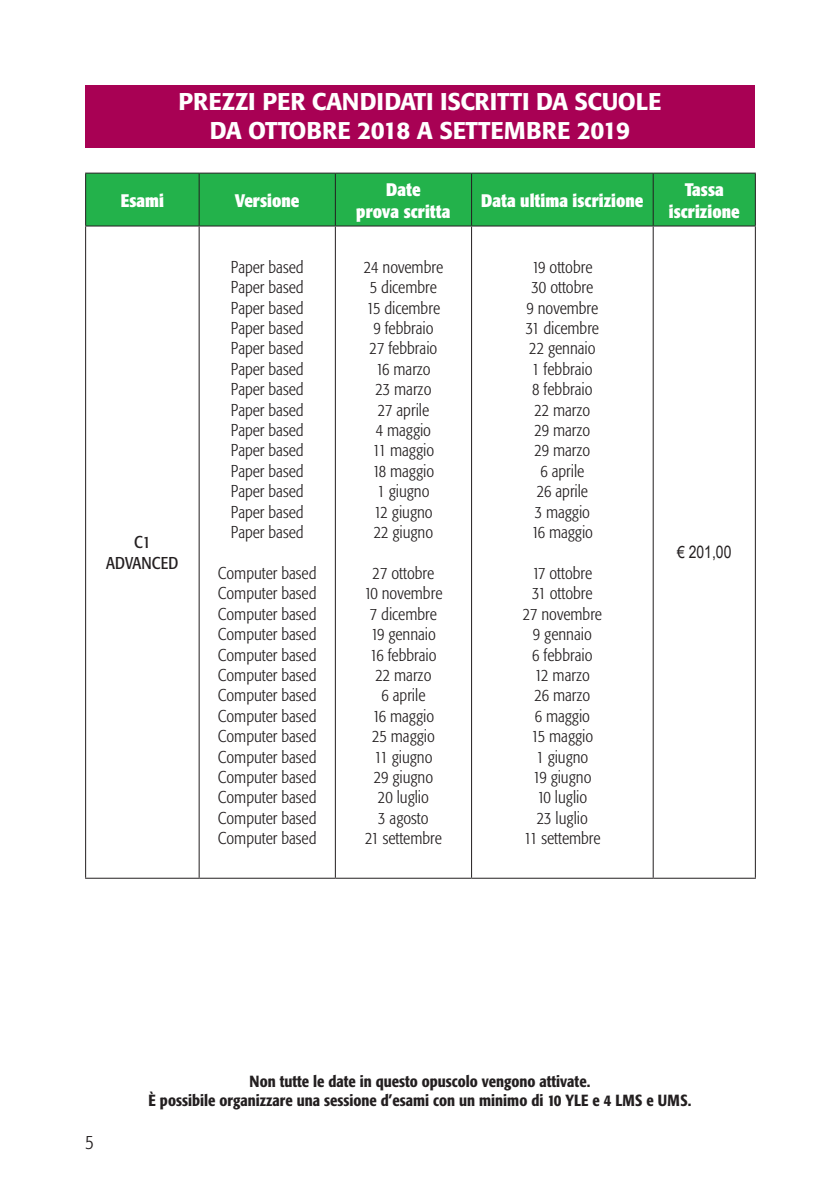
<style>
.page{position:relative;width:840px;height:1191px;background:#fff}
.page>*{position:absolute;margin:0;border:0;box-sizing:border-box;transform-origin:0 0}
.Titoli_pag_tabelle{font:500 24px "Formata";letter-spacing:-.01em;color:#fff}
.t1{font:300 condensed 20px "Formata";color:#231f20}
.Intestazioni_tabelle{font:700 condensed 18px/21.6px "Formata";color:#fff;text-align:center}
.Altre_colonne{font:300 condensed 17px "Formata";color:#231f20}
.Colonne_1-2{font:condensed 17px "Formata";color:#231f20}
.Altre_colonne-2{font:17px "Arial Narrow";color:#231f20}
.Intestazioni_tabelle-2{font:500 condensed 16px "Formata";color:#231f20}
</style>
<div class="page">
<div style="left:85px;top:85px;width:669px;height:62px;background:#a80154"></div>
<div style="left:86px;top:174px;width:668px;height:51px;background:#23b24b"></div>
<svg style="left:86px;top:226px;width:668px;height:651px"></svg>
<hr style="left:85px;top:173px;width:114px;height:1px;background:#231f20">
<hr style="left:85px;top:174px;width:1px;height:51px;background:#231f20">
<hr style="left:199px;top:173px;width:136px;height:1px;background:#231f20">
<hr style="left:198px;top:174px;width:1px;height:51px;background:#231f20">
<hr style="left:335px;top:173px;width:136px;height:1px;background:#231f20">
<hr style="left:334px;top:174px;width:1px;height:51px;background:#231f20">
<hr style="left:471px;top:173px;width:181px;height:1px;background:#231f20">
<hr style="left:471px;top:174px;width:1px;height:51px;background:#231f20">
<hr style="left:652px;top:173px;width:103px;height:1px;background:#231f20">
<hr style="left:652px;top:174px;width:1px;height:51px;background:#231f20">
<hr style="left:754px;top:174px;width:1px;height:51px;background:#231f20">
<hr style="left:85px;top:226px;width:1px;height:651px;background:#231f20">
<hr style="left:198px;top:226px;width:1px;height:651px;background:#231f20">
<hr style="left:334px;top:226px;width:1px;height:651px;background:#231f20">
<hr style="left:471px;top:226px;width:1px;height:651px;background:#231f20">
<hr style="left:652px;top:226px;width:1px;height:651px;background:#231f20">
<hr style="left:85px;top:225px;width:114px;height:1px;background:#231f20">
<hr style="left:199px;top:225px;width:136px;height:1px;background:#231f20">
<hr style="left:335px;top:225px;width:136px;height:1px;background:#231f20">
<hr style="left:471px;top:225px;width:181px;height:1px;background:#231f20">
<hr style="left:652px;top:225px;width:103px;height:1px;background:#231f20">
<hr style="left:754px;top:226px;width:1px;height:651px;background:#231f20">
<hr style="left:85px;top:877px;width:114px;height:1px;background:#231f20">
<hr style="left:199px;top:877px;width:136px;height:1px;background:#231f20">
<hr style="left:335px;top:877px;width:136px;height:1px;background:#231f20">
<hr style="left:471px;top:877px;width:181px;height:1px;background:#231f20">
<hr style="left:652px;top:877px;width:103px;height:1px;background:#231f20">
<p class="Titoli_pag_tabelle" style="left:178px;top:87px;width:484px">PREZZI PER CANDIDATI ISCRITTI DA SCUOLE</p>
<p class="Titoli_pag_tabelle" style="left:210px;top:115px;width:421px">DA OTTOBRE 2018 A SETTEMBRE 2019</p>
<p class="Intestazioni_tabelle" style="left:121px;top:189px;width:45px">Esami</p>
<p class="Intestazioni_tabelle" style="left:235px;top:189px;width:66px">Versione</p>
<p class="Colonne_1-2" style="left:134px;top:532px;width:18px">C1</p>
<p class="Colonne_1-2" style="left:106px;top:553px;width:74px">ADVANCED</p>
<p class="Altre_colonne" style="left:231px;top:257px;width:74px">Paper based</p>
<p class="Altre_colonne" style="left:231px;top:277px;width:74px">Paper based</p>
<p class="Altre_colonne" style="left:231px;top:298px;width:74px">Paper based</p>
<p class="Altre_colonne" style="left:231px;top:318px;width:74px">Paper based</p>
<p class="Altre_colonne" style="left:231px;top:339px;width:74px">Paper based</p>
<p class="Altre_colonne" style="left:231px;top:359px;width:74px">Paper based</p>
<p class="Altre_colonne" style="left:231px;top:379px;width:74px">Paper based</p>
<p class="Altre_colonne" style="left:231px;top:400px;width:74px">Paper based</p>
<p class="Altre_colonne" style="left:231px;top:420px;width:74px">Paper based</p>
<p class="Altre_colonne" style="left:231px;top:441px;width:74px">Paper based</p>
<p class="Altre_colonne" style="left:231px;top:461px;width:74px">Paper based</p>
<p class="Altre_colonne" style="left:231px;top:481px;width:74px">Paper based</p>
<p class="Altre_colonne" style="left:231px;top:502px;width:74px">Paper based</p>
<p class="Altre_colonne" style="left:231px;top:522px;width:74px">Paper based</p>
<p class="Altre_colonne" style="left:218px;top:563px;width:100px">Computer based</p>
<p class="Altre_colonne" style="left:218px;top:583px;width:100px">Computer based</p>
<p class="Altre_colonne" style="left:218px;top:604px;width:100px">Computer based</p>
<p class="Altre_colonne" style="left:218px;top:624px;width:100px">Computer based</p>
<p class="Altre_colonne" style="left:218px;top:645px;width:100px">Computer based</p>
<p class="Altre_colonne" style="left:218px;top:665px;width:100px">Computer based</p>
<p class="Altre_colonne" style="left:218px;top:685px;width:100px">Computer based</p>
<p class="Altre_colonne" style="left:218px;top:706px;width:100px">Computer based</p>
<p class="Altre_colonne" style="left:218px;top:726px;width:100px">Computer based</p>
<p class="Altre_colonne" style="left:218px;top:747px;width:100px">Computer based</p>
<p class="Altre_colonne" style="left:218px;top:767px;width:100px">Computer based</p>
<p class="Altre_colonne" style="left:218px;top:787px;width:100px">Computer based</p>
<p class="Altre_colonne" style="left:218px;top:808px;width:100px">Computer based</p>
<p class="Altre_colonne" style="left:218px;top:828px;width:100px">Computer based</p>
<p class="Intestazioni_tabelle" style="left:386px;top:179px;width:36px">Date</p>
<p class="Intestazioni_tabelle" style="left:356px;top:200px;width:96px">prova scritta</p>
<p class="Altre_colonne" style="left:363px;top:257px;width:81px">24 novembre</p>
<p class="Altre_colonne" style="left:370px;top:277px;width:68px">5 dicembre</p>
<p class="Altre_colonne" style="left:366px;top:298px;width:75px">15 dicembre</p>
<p class="Altre_colonne" style="left:373px;top:318px;width:62px">9 febbraio</p>
<p class="Altre_colonne" style="left:369px;top:339px;width:69px">27 febbraio</p>
<p class="Altre_colonne" style="left:376px;top:359px;width:56px">16 marzo</p>
<p class="Altre_colonne" style="left:375px;top:379px;width:57px">23 marzo</p>
<p class="Altre_colonne" style="left:377px;top:400px;width:53px">27 aprile</p>
<p class="Altre_colonne" style="left:375px;top:420px;width:57px">4 maggio</p>
<p class="Altre_colonne" style="left:372px;top:441px;width:63px">11 maggio</p>
<p class="Altre_colonne" style="left:372px;top:461px;width:63px">18 maggio</p>
<p class="Altre_colonne" style="left:377px;top:481px;width:54px">1 giugno</p>
<p class="Altre_colonne" style="left:374px;top:502px;width:60px">12 giugno</p>
<p class="Altre_colonne" style="left:373px;top:522px;width:61px">22 giugno</p>
<p class="Altre_colonne" style="left:372px;top:563px;width:63px">27 ottobre</p>
<p class="Altre_colonne" style="left:364px;top:583px;width:79px">10 novembre</p>
<p class="Altre_colonne" style="left:370px;top:604px;width:68px">7 dicembre</p>
<p class="Altre_colonne" style="left:371px;top:624px;width:66px">19 gennaio</p>
<p class="Altre_colonne" style="left:370px;top:645px;width:68px">16 febbraio</p>
<p class="Altre_colonne" style="left:375px;top:665px;width:57px">22 marzo</p>
<p class="Altre_colonne" style="left:381px;top:685px;width:45px">6 aprile</p>
<p class="Altre_colonne" style="left:372px;top:706px;width:63px">16 maggio</p>
<p class="Altre_colonne" style="left:372px;top:726px;width:64px">25 maggio</p>
<p class="Altre_colonne" style="left:374px;top:747px;width:60px">11 giugno</p>
<p class="Altre_colonne" style="left:373px;top:767px;width:61px">29 giugno</p>
<p class="Altre_colonne" style="left:378px;top:787px;width:52px">20 luglio</p>
<p class="Altre_colonne" style="left:378px;top:808px;width:52px">3 agosto</p>
<p class="Altre_colonne" style="left:365px;top:828px;width:78px">21 settembre</p>
<p class="Intestazioni_tabelle" style="left:481px;top:189px;width:164px">Data ultima iscrizione</p>
<p class="Intestazioni_tabelle" style="left:668px;top:179px;width:72px">Tassa iscrizione</p>
<p class="Altre_colonne" style="left:532px;top:257px;width:62px">19 ottobre</p>
<p class="Altre_colonne" style="left:531px;top:277px;width:63px">30 ottobre</p>
<p class="Altre_colonne" style="left:526px;top:298px;width:73px">9 novembre</p>
<p class="Altre_colonne" style="left:525px;top:318px;width:75px">31 dicembre</p>
<p class="Altre_colonne" style="left:529px;top:339px;width:68px">22 gennaio</p>
<p class="Altre_colonne" style="left:532px;top:359px;width:62px">1 febbraio</p>
<p class="Altre_colonne" style="left:532px;top:379px;width:62px">8 febbraio</p>
<p class="Altre_colonne" style="left:534px;top:400px;width:57px">22 marzo</p>
<p class="Altre_colonne" style="left:534px;top:420px;width:57px">29 marzo</p>
<p class="Altre_colonne" style="left:534px;top:441px;width:57px">29 marzo</p>
<p class="Altre_colonne" style="left:540px;top:461px;width:45px">6 aprile</p>
<p class="Altre_colonne" style="left:536px;top:481px;width:53px">26 aprile</p>
<p class="Altre_colonne" style="left:534px;top:502px;width:57px">3 maggio</p>
<p class="Altre_colonne" style="left:531px;top:522px;width:63px">16 maggio</p>
<p class="Altre_colonne" style="left:532px;top:563px;width:61px">17 ottobre</p>
<p class="Altre_colonne" style="left:531px;top:583px;width:62px">31 ottobre</p>
<p class="Altre_colonne" style="left:522px;top:604px;width:81px">27 novembre</p>
<p class="Altre_colonne" style="left:532px;top:624px;width:60px">9 gennaio</p>
<p class="Altre_colonne" style="left:532px;top:645px;width:62px">6 febbraio</p>
<p class="Altre_colonne" style="left:534px;top:665px;width:56px">12 marzo</p>
<p class="Altre_colonne" style="left:534px;top:685px;width:57px">26 marzo</p>
<p class="Altre_colonne" style="left:534px;top:706px;width:57px">6 maggio</p>
<p class="Altre_colonne" style="left:531px;top:726px;width:63px">15 maggio</p>
<p class="Altre_colonne" style="left:536px;top:747px;width:54px">1 giugno</p>
<p class="Altre_colonne" style="left:533px;top:767px;width:60px">19 giugno</p>
<p class="Altre_colonne" style="left:537px;top:787px;width:51px">10 luglio</p>
<p class="Altre_colonne" style="left:536px;top:808px;width:52px">23 luglio</p>
<p class="Altre_colonne" style="left:524px;top:828px;width:78px">11 settembre</p>
<p class="Altre_colonne-2" style="left:676px;top:540px;width:56px">€ 201,00</p>
<p class="t1" style="left:85px;top:1130px;width:10px">5</p>
<p class="Intestazioni_tabelle-2" style="left:249px;top:1071px;width:342px">Non tutte le date in questo opuscolo vengono attivate.</p>
<p class="Intestazioni_tabelle-2" style="left:148px;top:1090px;width:544px">È possibile organizzare una sessione d’esami con un minimo di 10 YLE e 4 LMS e UMS.</p>
</div>
